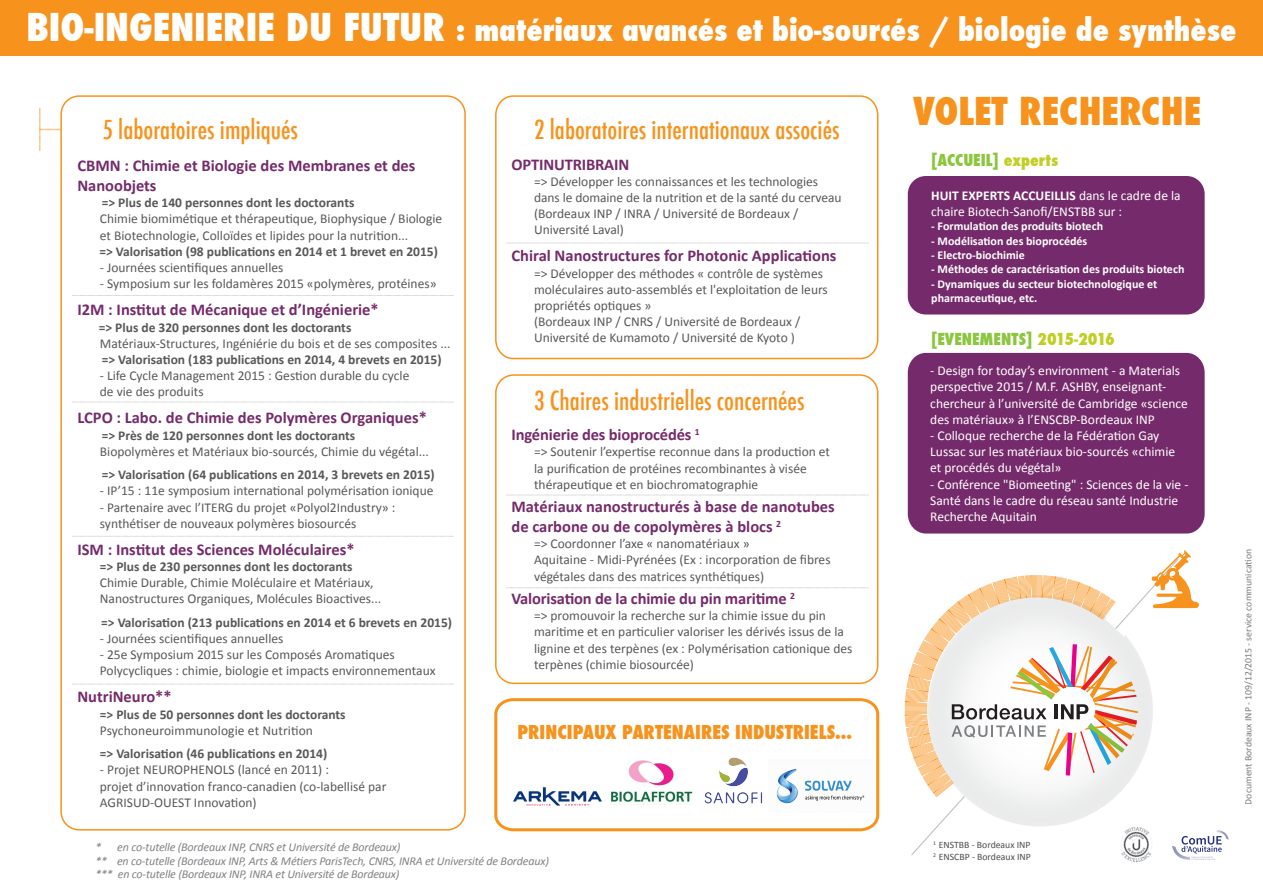
<style>
.page{position:relative;width:1263px;height:893px;background:#fff}
.page>*{position:absolute;margin:0;border:0;box-sizing:border-box;transform-origin:0 0}
.t1{font:800 condensed 37.5px "Futura";color:#f7931d}
.t2{font:800 condensed 30px "Futura";color:#fff}
.t3{font:500 condensed 25.5px "Futura";color:#f7931d}
.t4{font:800 condensed 18.75px "Futura";color:#f7931d}
.t5{font:700 16.5px/19.8px "Calibri";color:#752b6b}
.t6{font:700 16.5px/19.8px "Calibri";color:#742b6b}
.t7{font:800 condensed 16.2px "Futura";color:#8bc63e}
.t8{font:13.5px/16.2px "Calibri";color:#57585a}
.t9{font:700 13.5px "Calibri";color:#57585a}
.t10{font:13.5px/16.2px "Calibri";color:#fff}
.t11{font:italic 12px/13.5px "Calibri";letter-spacing:-.015em;color:#808285}
.t12{font:700 12px/14.4px "Calibri";color:#fff}
.t13{font:9.75px "Calibri";color:#57585a}
.t14{font:9.75px/11.7px "Calibri";color:#4b4c4d}
.s1{font-size:37.5px}
.s2{color:#c1ce23}
.s3{font-weight:700}
</style>
<div class="page">
<div style="left:908px;top:353px;width:296px;height:180px;background:#752b6b;border-radius:19px"></div>
<div style="left:908px;top:176px;width:296px;height:138px;background:#752b6b;border-radius:18px"></div>
<div style="left:0;top:0;width:1263px;height:56px;background:#f7931d"></div>
<svg style="left:39px;top:108px;width:21px;height:43px"></svg>
<img style="left:1121px;top:827px;width:31px;height:35px">
<svg style="left:904px;top:607px;width:230px;height:215px"></svg>
<svg style="left:910px;top:795px;width:56px;height:60px"></svg>
<svg style="left:951px;top:509px;width:254px;height:266px"></svg>
<div style="left:495px;top:95px;width:383px;height:264px;border:2px solid #f7931d;border-radius:18px"></div>
<svg style="left:494px;top:698px;width:386px;height:134px"></svg>
<div style="left:60px;top:95px;width:406px;height:735px;border:2px solid #f7931d;border-radius:18px"></div>
<svg style="left:72px;top:295px;width:382px;height:1px"></svg>
<svg style="left:506px;top:243px;width:363px;height:1px"></svg>
<svg style="left:506px;top:495px;width:363px;height:1px"></svg>
<svg style="left:506px;top:587px;width:363px;height:1px"></svg>
<svg style="left:72px;top:402px;width:382px;height:1px"></svg>
<svg style="left:72px;top:536px;width:382px;height:1px"></svg>
<svg style="left:72px;top:684px;width:382px;height:1px"></svg>
<div style="left:495px;top:374px;width:383px;height:310px;border:2px solid #f7931d;border-radius:18px"></div>
<svg style="left:1172px;top:830px;width:57px;height:30px"></svg>
<h2 class="t2" style="left:26px;top:10px;width:1211px"><span class="s1">BIO-INGENIERIE DU FUTUR</span> : matériaux avancés et bio-sourcés / biologie de synthèse</h2>
<h3 class="t3" style="left:102px;top:113px;width:197px">5 laboratoires impliqués</h3>
<p class="t6" style="left:77px;top:155px;width:340px">CBMN : Chimie et Biologie des Membranes et des<br>Nanoobjets</p>
<p class="t9" style="left:102px;top:194px;width:254px">=&gt; Plus de 140 personnes dont les doctorants</p>
<p class="t8" style="left:100px;top:210px;width:344px">Chimie biomimétique et thérapeutique, Biophysique / Biologie et Biotechnologie, Colloïdes et lipides pour la nutrition...</p>
<p class="t9" style="left:99px;top:243px;width:340px">=&gt; Valorisation (98 publications en 2014 et 1 brevet en 2015)</p>
<p class="t8" style="left:100px;top:259px;width:185px">- Journées scientifiques annuelles</p>
<p class="t8" style="left:100px;top:275px;width:338px">- Symposium sur les foldamères 2015 «polymères, protéines»</p>
<p class="t5" style="left:77px;top:299px;width:303px">I2M : Institut de Mécanique et d’Ingénierie*</p>
<p class="t9" style="left:99px;top:319px;width:254px">=&gt; Plus de 320 personnes dont les doctorants</p>
<p class="t8" style="left:100px;top:334px;width:352px">Matériaux-Structures, Ingéniérie du bois et de ses composites ...</p>
<p class="t9" style="left:102px;top:351px;width:341px">=&gt; Valorisation (183 publications en 2014, 4 brevets en 2015)</p>
<p class="t8" style="left:100px;top:367px;width:311px">- Life Cycle Management 2015 : Gestion durable du cycle de vie des produits</p>
<p class="t5" style="left:77px;top:407px;width:351px">LCPO : Labo. de Chimie des Polymères Organiques*</p>
<p class="t9" style="left:102px;top:427px;width:255px">=&gt; Près de 120 personnes dont les doctorants</p>
<p class="t8" style="left:100px;top:442px;width:331px">Biopolymères et Matériaux bio-sourcés, Chimie du végétal...</p>
<p class="t9" style="left:102px;top:466px;width:335px">=&gt; Valorisation (64 publications en 2014, 3 brevets en 2015)</p>
<p class="t8" style="left:100px;top:482px;width:335px">- IP’15 : 11e symposium international polymérisation ionique</p>
<p class="t8" style="left:100px;top:498px;width:297px">- Partenaire avec l’ITERG du projet «Polyol2Industry» : synthétiser de nouveaux polymères biosourcés</p>
<p class="t5" style="left:77px;top:539px;width:279px">ISM : Institut des Sciences Moléculaires*</p>
<p class="t9" style="left:100px;top:558px;width:254px">=&gt; Plus de 230 personnes dont les doctorants</p>
<p class="t8" style="left:100px;top:574px;width:283px">Chimie Durable, Chimie Moléculaire et Matériaux,<br>Nanostructures Organiques, Molécules Bioactives...</p>
<p class="t9" style="left:101px;top:614px;width:352px">=&gt; Valorisation (213 publications en 2014 et 6 brevets en 2015)</p>
<p class="t8" style="left:100px;top:630px;width:185px">- Journées scientifiques annuelles</p>
<p class="t8" style="left:100px;top:646px;width:337px">- 25e Symposium 2015 sur les Composés Aromatiques<br>Polycycliques : chimie, biologie et impacts environnementaux</p>
<p class="t5" style="left:77px;top:686px;width:96px">NutriNeuro**</p>
<p class="t9" style="left:100px;top:706px;width:247px">=&gt; Plus de 50 personnes dont les doctorants</p>
<p class="t8" style="left:100px;top:721px;width:215px">Psychoneuroimmunologie et Nutrition</p>
<p class="t9" style="left:100px;top:745px;width:229px">=&gt; Valorisation (46 publications en 2014)</p>
<p class="t8" style="left:100px;top:761px;width:288px">- Projet NEUROPHENOLS (lancé en 2011) :<br>projet d’innovation franco-canadien (co-labellisé par<br>AGRISUD-OUEST Innovation)</p>
<h3 class="t3" style="left:534px;top:113px;width:307px">2 laboratoires internationaux associés</h3>
<p class="t5" style="left:511px;top:153px;width:119px">OPTINUTRIBRAIN</p>
<p class="t8" style="left:534px;top:173px;width:309px">=&gt; Développer les connaissances et les technologies dans le domaine de la nutrition et de la santé du cerveau (Bordeaux INP / INRA / Université de Bordeaux / Université Laval)</p>
<p class="t5" style="left:511px;top:245px;width:326px">Chiral Nanostructures for Photonic Applications</p>
<p class="t8" style="left:534px;top:264px;width:295px">=&gt; Développer des méthodes « contrôle de systèmes moléculaires auto-assemblés et l'exploitation de leurs propriétés optiques »<br>(Bordeaux INP / CNRS / Université de Bordeaux / Université de Kumamoto / Université de Kyoto )</p>
<h3 class="t3" style="left:534px;top:384px;width:272px">3 Chaires industrielles concernées</h3>
<p class="t5" style="left:511px;top:424px;width:190px">Ingénierie des bioprocédés <sup>1</sup></p>
<p class="t8" style="left:534px;top:443px;width:298px">=&gt; Soutenir l’expertise reconnue dans la production et la purification de protéines recombinantes à visée thérapeutique et en biochromatographie</p>
<p class="t5" style="left:511px;top:496px;width:325px">Matériaux nanostructurés à base de nanotubes de carbone ou de copolymères à blocs <sup>2</sup></p>
<p class="t8" style="left:534px;top:535px;width:298px">=&gt; Coordonner l’axe « nanomatériaux »<br>Aquitaine - Midi-Pyrénées (Ex : incorporation de fibres végétales dans des matrices synthétiques)</p>
<p class="t5" style="left:511px;top:588px;width:285px">Valorisation de la chimie du pin maritime <sup>2</sup></p>
<p class="t8" style="left:534px;top:607px;width:320px">=&gt; promouvoir la recherche sur la chimie issue du pin maritime et en particulier valoriser les dérivés issus de la lignine et des terpènes (ex : Polymérisation cationique des terpènes (chimie biosourcée)</p>
<h3 class="t4" style="left:517px;top:719px;width:336px">PRINCIPAUX PARTENAIRES INDUSTRIELS...</h3>
<h1 class="t1" style="left:913px;top:86px;width:289px">VOLET RECHERCHE</h1>
<p class="t7" style="left:931px;top:149px;width:129px">[ACCUEIL] <span class="s2">experts</span></p>
<p class="t10" style="left:931px;top:186px;width:251px"><span class="s3">HUIT EXPERTS ACCUEILLIS</span> dans le cadre de la chaire Biotech-Sanofi/ENSTBB sur :</p>
<p class="t12" style="left:931px;top:218px;width:173px">- Formulation des produits biotech</p>
<p class="t12" style="left:931px;top:233px;width:158px">- Modélisation des bioprocédés</p>
<p class="t12" style="left:931px;top:247px;width:95px">- Electro-biochimie</p>
<p class="t12" style="left:931px;top:262px;width:255px">- Méthodes de caractérisation des produits biotech</p>
<p class="t12" style="left:931px;top:276px;width:228px">- Dynamiques du secteur biotechnologique et pharmaceutique, etc.</p>
<p class="t7" style="left:931px;top:328px;width:185px">[EVENEMENTS] <span class="s2">2015-2016</span></p>
<p class="t10" style="left:930px;top:362px;width:259px">- Design for today’s environment - a Materials perspective 2015 / M.F. ASHBY, enseignant&shy;chercheur à l’université de Cambridge «science des matériaux» à l’ENSCBP-Bordeaux INP</p>
<p class="t10" style="left:930px;top:427px;width:246px">- Colloque recherche de la Fédération Gay<br>Lussac sur les matériaux bio-sourcés «chimie et procédés du végétal»</p>
<p class="t10" style="left:930px;top:475px;width:260px">- Conférence "Biomeeting" : Sciences de la vie -<br>Santé dans le cadre du réseau santé Industrie<br>Recherche Aquitain</p>
<p class="t11" style="left:95px;top:840px;width:455px">* en co-tutelle (Bordeaux INP, CNRS et Université de Bordeaux)<br>** en co-tutelle (Bordeaux INP, Arts &amp; Métiers ParisTech, CNRS, INRA et Université de Bordeaux) *** en co-tutelle (Bordeaux INP, INRA et Université de Bordeaux)</p>
<p class="t14" style="left:933px;top:839px;width:99px"><sup>1</sup> ENSTBB - Bordeaux INP<br><sup>2</sup> ENSCBP - Bordeaux INP</p>
<p class="t13" style="left:1242px;top:805px;width:257px;rotate:-90deg">Document Bordeaux INP - 109/12/2015 - service communication</p>
</div>
